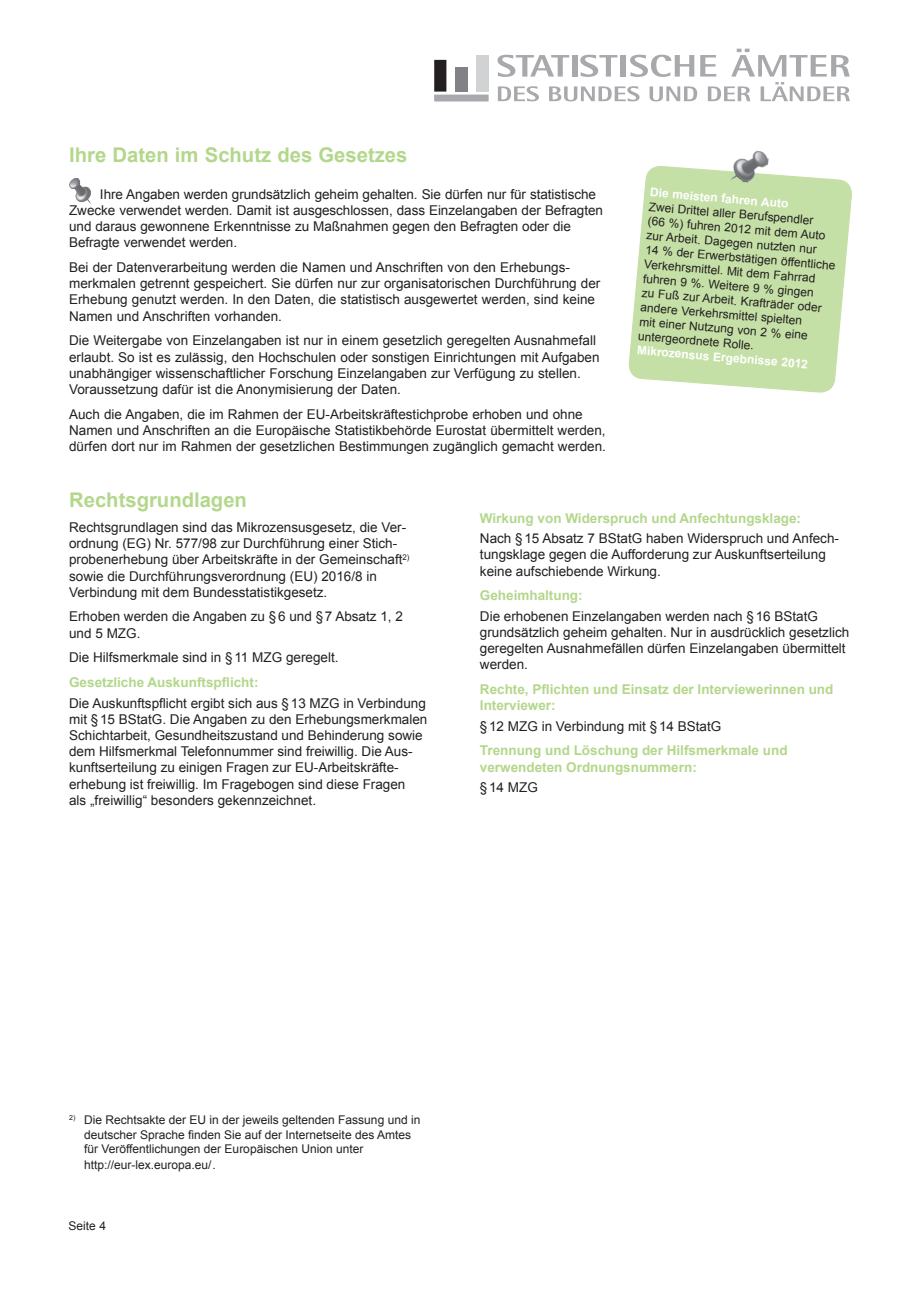
<style>
.page{position:relative;width:919px;height:1289px;background:#fff}
.page>*{position:absolute;margin:0;border:0;box-sizing:border-box;transform-origin:0 0}
.t1{font:700 20.25px "Arial";color:#b3d78b}
.t2{font:13.5px/16.2px "Arial";color:#231f20}
.t3{font:700 13.5px/16.2px "Arial";color:#b3d78b}
.Fußnote{font:12px/14.4px "Arial";color:#231f20}
.t4{font:700 12px "Arial";color:#fff}
</style>
<div class="page">
<div style="left:434px;top:95px;width:54px;height:6px;background:#a8a9ad"></div>
<div style="left:476px;top:55px;width:12px;height:37px;background:#d1d2d4"></div>
<div style="left:434px;top:60px;width:12px;height:32px;background:#231f20"></div>
<div style="left:455px;top:67px;width:12px;height:25px;background:#808285"></div>
<svg style="left:497px;top:49px;width:352px;height:52px"></svg>
<img style="left:69px;top:179px;width:22px;height:24px">
<svg style="left:628px;top:166px;width:224px;height:227px;background:#cce3b1"></svg>
<img style="left:730px;top:150px;width:39px;height:34px">
<p class="t1" style="left:69px;top:141px;width:340px">Ihre Daten im Schutz des Gesetzes</p>
<p class="t2" style="left:69px;top:186px;width:535px;text-indent:31px">Ihre Angaben werden grundsätzlich geheim gehalten. Sie dürfen nur für statistische Zwecke verwendet werden. Damit ist ausgeschlossen, dass Einzelangaben der Befragten und daraus gewonnene Erkenntnisse zu Maßnahmen gegen den Befragten oder die Befragte verwendet werden.</p>
<p class="t2" style="left:69px;top:259px;width:532px">Bei der Datenverarbeitung werden die Namen und Anschriften von den Erhebungs&shy;merkmalen getrennt gespeichert. Sie dürfen nur zur organisatorischen Durchführung der Erhebung genutzt werden. In den Daten, die statistisch ausgewertet werden, sind keine Namen und Anschriften vorhanden.</p>
<p class="t2" style="left:69px;top:332px;width:532px">Die Weitergabe von Einzelangaben ist nur in einem gesetzlich geregelten Ausnahmefall erlaubt. So ist es zulässig, den Hochschulen oder sonstigen Einrichtungen mit Aufgaben unabhängiger wissenschaftlicher Forschung Einzelangaben zur Verfügung zu stellen.<br>Voraussetzung dafür ist die Anonymisierung der Daten.</p>
<p class="t2" style="left:69px;top:406px;width:538px">Auch die Angaben, die im Rahmen der EU-Arbeitskräftestichprobe erhoben und ohne<br>Namen und Anschriften an die Europäische Statistikbehörde Eurostat übermittelt werden, dürfen dort nur im Rahmen der gesetzlichen Bestimmungen zugänglich gemacht werden.</p>
<p class="t1" style="left:69px;top:486px;width:179px">Rechtsgrundlagen</p>
<p class="t2" style="left:69px;top:519px;width:342px">Rechtsgrundlagen sind das Mikrozensusgesetz, die Ver&shy;ordnung (EG) Nr. 577/98 zur Durchführung einer Stich&shy;probenerhebung über Arbeitskräfte in der Gemeinschaft<sup>2) </sup>sowie die Durchführungsverordnung (EU) 2016/8 in Verbindung mit dem Bundesstatistikgesetz.</p>
<p class="t2" style="left:69px;top:608px;width:335px">Erhoben werden die Angaben zu §6 und §7 Absatz 1, 2 und 5 MZG.</p>
<p class="t2" style="left:69px;top:649px;width:271px">Die Hilfsmerkmale sind in §11 MZG geregelt.</p>
<p class="t3" style="left:69px;top:674px;width:191px">Gesetzliche Auskunftspflicht:</p>
<p class="t2" style="left:69px;top:694px;width:360px">Die Auskunftspflicht ergibt sich aus §13 MZG in Verbindung mit §15 BStatG. Die Angaben zu den Erhebungsmerkmalen Schichtarbeit, Gesundheitszustand und Behinderung sowie dem Hilfsmerkmal Telefonnummer sind freiwillig. Die Aus&shy;kunftserteilung zu einigen Fragen zur EU-Arbeitskräfte&shy;erhebung ist freiwillig. Im Fragebogen sind diese Fragen<br>als „freiwillig“ besonders gekennzeichnet.</p>
<p class="t4" style="left:651px;top:184px;width:140px;rotate:5deg">Die meisten fahren Auto</p>
<p class="Fußnote" style="left:649px;top:199px;width:192px;rotate:5deg">Zwei Drittel aller Berufspendler<br>(66 %) fuhren 2012 mit dem Auto zur Arbeit. Dagegen nutzten nur<br>14 % der Erwerbstätigen öffentliche<br>Verkehrsmittel. Mit dem Fahrrad fuhren 9 %. Weitere 9 % gingen<br>zu Fuß zur Arbeit. Krafträder oder andere Verkehrsmittel spielten<br>mit einer Nutzung von 2 % eine untergeordnete Rolle.</p>
<p class="t4" style="left:637px;top:342px;width:173px;rotate:5deg">Mikrozensus Ergebnisse 2012</p>
<p class="t3" style="left:480px;top:510px;width:323px">Wirkung von Widerspruch und Anfechtungsklage:</p>
<p class="t2" style="left:480px;top:530px;width:360px">Nach §15 Absatz 7 BStatG haben Widerspruch und Anfech&shy;tungsklage gegen die Aufforderung zur Auskunftserteilung keine aufschiebende Wirkung.</p>
<p class="t3" style="left:480px;top:588px;width:104px">Geheimhaltung:</p>
<p class="t2" style="left:480px;top:608px;width:371px">Die erhobenen Einzelangaben werden nach §16 BStatG grundsätzlich geheim gehalten. Nur in ausdrücklich gesetzlich geregelten Ausnahmefällen dürfen Einzelangaben übermittelt werden.</p>
<p class="t3" style="left:480px;top:681px;width:355px">Rechte, Pflichten und Einsatz der Interviewerinnen und<br>Interviewer:</p>
<p class="t2" style="left:480px;top:718px;width:243px">§12 MZG in Verbindung mit §14 BStatG</p>
<p class="t3" style="left:480px;top:743px;width:309px">Trennung und Löschung der Hilfsmerkmale und verwendeten Ordnungsnummern:</p>
<p class="t2" style="left:480px;top:779px;width:59px">§14 MZG</p>
<p class="Fußnote" style="left:84px;top:1112px;width:338px;text-indent:-15px"><sup>2)</sup> Die Rechtsakte der EU in der jeweils geltenden Fassung und in deutscher Sprache finden Sie auf der Internetseite des Amtes für Veröffentlichungen der Europäischen Union unter</p>
<p class="Fußnote" style="left:84px;top:1157px;width:133px">http://eur-lex.europa.eu/ .</p>
<p class="Fußnote" style="left:69px;top:1218px;width:39px">Seite 4</p>
</div>
